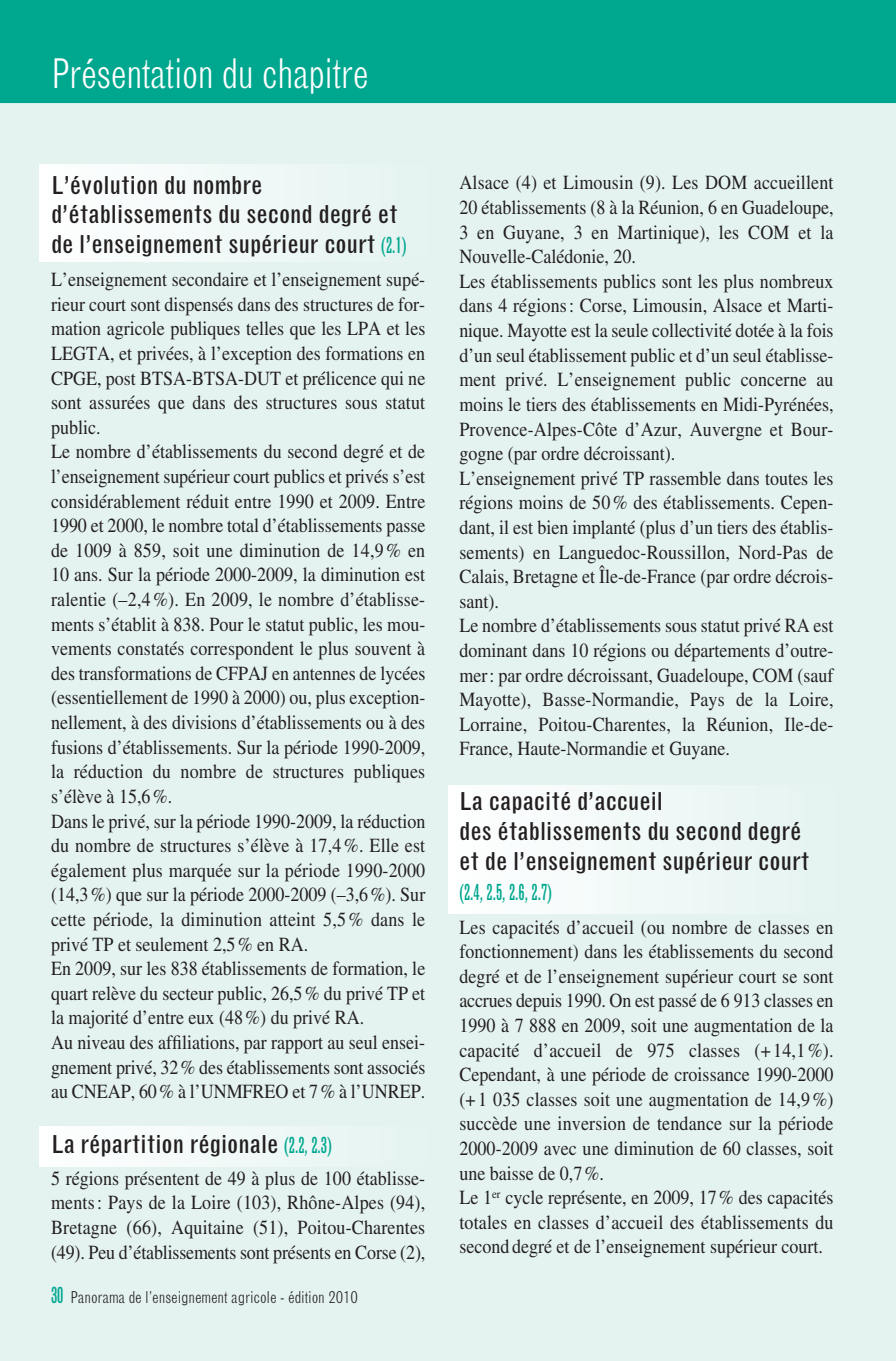
<style>
.page{position:relative;width:896px;height:1361px;background:#fff}
.page>*{position:absolute;margin:0;border:0;box-sizing:border-box;transform-origin:0 0}
.t1{font:300 condensed 40px "Grotesque MT Std";letter-spacing:-.025em;color:#fff}
.t2{font:condensed 24.2px/29.6px "Grotesque MT Std";color:#231f20;scale:1.11 1}
.t3{font:22px "Grotesque MT Std Extra Cond";color:#00a78f;scale:.9 1}
.t4{font:20px/24.6px "Times LT Std";color:#231f20;scale:.9 1}
.t5{font:300 condensed 16px "Grotesque MT Std";letter-spacing:-.01em;color:#231f20}
.s1{font-family:"Grotesque MT Std Extra Cond";font-stretch:normal;font-size:22px;color:#00a78f}
.s2{font-family:"Grotesque MT Std Extra Cond";font-weight:400;font-stretch:normal;font-size:22px;color:#00a78f}
</style>
<div class="page">
<div style="left:890px;top:102px;width:6px;height:1259px;background:#e4f3f0"></div>
<div style="left:0;top:102px;width:890px;height:1259px;background:#e4f3f0"></div>
<div style="left:890px;top:0;width:6px;height:102px;background:#00a78f"></div>
<div style="left:0;top:0;width:890px;height:102px;background:#00a78f"></div>
<hr style="left:0;top:101px;width:896px;height:2px;background:#00a78f">
<div style="left:40px;top:164px;width:397px;height:98px;background:#f0f9f7"></div>
<div style="left:40px;top:1126px;width:397px;height:40px;background:#f0f9f7"></div>
<div style="left:448px;top:785px;width:397px;height:128px;background:#f0f9f7"></div>
<h1 class="t1" style="left:51px;top:58px;width:320px">Présentation du chapitre</h1>
<p class="t2" style="left:51px;top:172px;width:322px">L’évolution du nombre d’établissements du second degré et de l’enseignement supérieur court <span class="s1">(2.1)</span></p>
<p class="t4" style="left:51px;top:269px;width:417px">L’enseignement secondaire et l’enseignement supé&shy;rieur court sont dispensés dans des structures de for&shy;mation agricole publiques telles que les LPA et les LEGTA, et privées, à l’exception des formations en CPGE, post BTSA-BTSA-DUT et prélicence qui ne sont assurées que dans des structures sous statut public.<br>Le nombre d’établissements du second degré et de l’enseignement supérieur court publics et privés s’est considérablement réduit entre 1990 et 2009. Entre 1990 et 2000, le nombre total d’établissements passe de 1009 à 859, soit une diminution de 14,9 % en 10 ans. Sur la période 2000-2009, la diminution est ralentie (–2,4 %). En 2009, le nombre d’établisse&shy;ments s’établit à 838. Pour le statut public, les mou&shy;vements constatés correspondent le plus souvent à des transformations de CFPAJ en antennes de lycées (essentiellement de 1990 à 2000) ou, plus exception&shy;nellement, à des divisions d’établissements ou à des fusions d’établissements. Sur la période 1990-2009, la réduction du nombre de structures publiques s’élève à 15,6 %.<br>Dans le privé, sur la période 1990-2009, la réduction du nombre de structures s’élève à 17,4 %. Elle est également plus marquée sur la période 1990-2000 (14,3 %) que sur la période 2000-2009 (–3,6 %). Sur cette période, la diminution atteint 5,5 % dans le privé TP et seulement 2,5 % en RA.<br>En 2009, sur les 838 établissements de formation, le quart relève du secteur public, 26,5 % du privé TP et la majorité d’entre eux (48 %) du privé RA.<br>Au niveau des affiliations, par rapport au seul ensei&shy;gnement privé, 32% des établissements sont associés au CNEAP, 60% à l’UNMFREO et 7% à l’UNREP.</p>
<p class="t2" style="left:51px;top:1131px;width:254px">La répartition régionale <span class="s1">(2.2, 2.3)</span></p>
<p class="t4" style="left:51px;top:1168px;width:417px;text-align:justify">5 régions présentent de 49 à plus de 100 établisse&shy;ments : Pays de la Loire (103), Rhône-Alpes (94), Bretagne (66), Aquitaine (51), Poitou-Charentes (49). Peu d’établissements sont présents en Corse (2),</p>
<p class="t5" style="left:51px;top:1291px;width:308px"><span class="s2">30</span> Panorama de l’enseignement agricole - édition 2010</p>
<p class="t4" style="left:459px;top:172px;width:417px">Alsace (4) et Limousin (9). Les DOM accueillent 20 établissements (8 à la Réunion, 6 en Guadeloupe, 3 en Guyane, 3 en Martinique), les COM et la Nouvelle-Calédonie, 20.<br>Les établissements publics sont les plus nombreux dans 4 régions : Corse, Limousin, Alsace et Marti&shy;nique. Mayotte est la seule collectivité dotée à la fois d’un seul établissement public et d’un seul établisse&shy;ment privé. L’enseignement public concerne au moins le tiers des établissements en Midi-Pyrénées, Provence-Alpes-Côte d’Azur, Auvergne et Bour&shy;gogne (par ordre décroissant).<br>L’enseignement privé TP rassemble dans toutes les régions moins de 50 % des établissements. Cepen&shy;dant, il est bien implanté (plus d’un tiers des établis&shy;sements) en Languedoc-Roussillon, Nord-Pas de Calais, Bretagne et Île-de-France (par ordre décrois&shy;sant).<br>Le nombre d’établissements sous statut privé RA est dominant dans 10 régions ou départements d’outre&shy;mer : par ordre décroissant, Guadeloupe, COM (sauf Mayotte), Basse-Normandie, Pays de la Loire, Lorraine, Poitou-Charentes, la Réunion, Ile-de-France, Haute-Normandie et Guyane.</p>
<p class="t2" style="left:459px;top:788px;width:317px">La capacité d’accueil<br>des établissements du second degré et de l’enseignement supérieur court</p>
<p class="t3" style="left:459px;top:882px;width:104px">(2.4, 2.5, 2.6, 2.7)</p>
<p class="t4" style="left:459px;top:916px;width:417px">Les capacités d’accueil (ou nombre de classes en fonctionnement) dans les établissements du second degré et de l’enseignement supérieur court se sont accrues depuis 1990. On est passé de 6 913 classes en 1990 à 7 888 en 2009, soit une augmentation de la capacité d’accueil de 975 classes (+ 14,1 %).<br>Cependant, à une période de croissance 1990-2000 (+ 1 035 classes soit une augmentation de 14,9 %) succède une inversion de tendance sur la période 2000-2009 avec une diminution de 60 classes, soit une baisse de 0,7 %.<br>Le 1<sup>er</sup> cycle représente, en 2009, 17 % des capacités totales en classes d’accueil des établissements du second degré et de l’enseignement supérieur court.</p>
</div>
